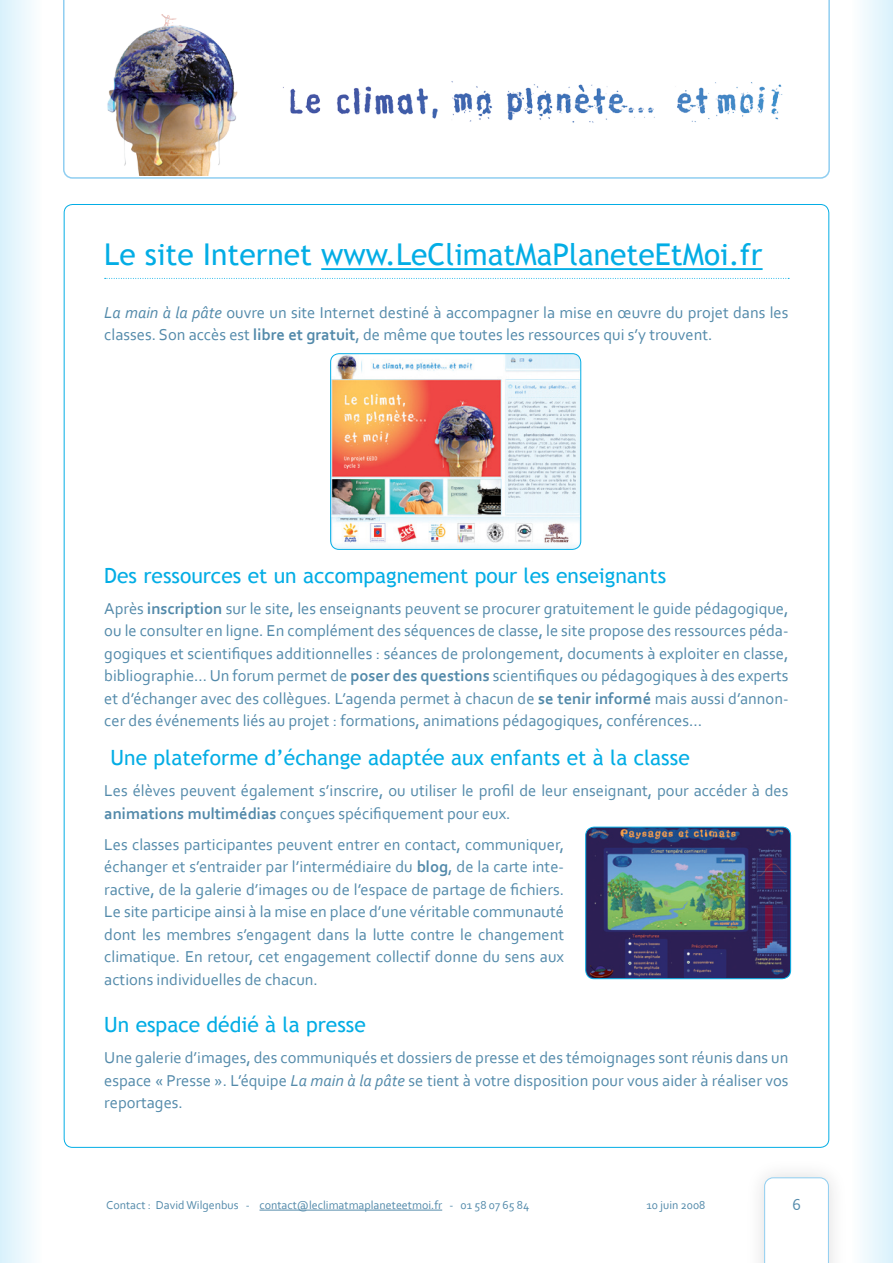
<style>
.page{position:relative;width:893px;height:1263px;background:#fff}
.page>*{position:absolute;margin:0;border:0;box-sizing:border-box;transform-origin:0 0}
.titre1{font:30px "Trebuchet MS";color:#03ade5}
.titre2{font:21px "Trebuchet MS";color:#03ade5}
.t1{font:16.5px/22.5px "Corbel";color:#538aaa;text-align:justify}
.t2{font:12px "Corbel";color:#538aaa}
.s1{font-style:italic}
.s2{font-weight:700}
</style>
<div class="page">
<div style="left:850px;top:0;width:43px;height:1263px;background:linear-gradient(to right,#fffffe,#d9f1fc)"></div>
<div style="left:0;top:0;width:43px;height:1263px;background:linear-gradient(to right,#d9f1fc,#fefefe)"></div>
<img style="left:760px;top:1152px;width:94px;height:111px">
<svg style="left:764px;top:1177px;width:65px;height:86px"></svg>
<svg style="left:63px;top:0;width:764px;height:179px"></svg>
<hr style="left:259px;top:1210px;width:183px;height:1px;background:#538aaa">
<img style="left:101px;top:0;width:729px;height:176px">
<svg style="left:105px;top:278px;width:684px;height:1px"></svg>
<hr style="left:321px;top:268px;width:442px;height:2px;background:#03ade5">
<img style="left:331px;top:354px;width:249px;height:195px;border-radius:9px">
<div style="left:330px;top:353px;width:251px;height:197px;border:1px solid #03ade5;border-radius:9px"></div>
<img style="left:586px;top:827px;width:205px;height:152px;border-radius:9px">
<div style="left:585px;top:827px;width:206px;height:152px;border:1px solid #03ade5;border-radius:9px"></div>
<p class="titre1" style="left:104px;top:237px;width:660px">Le site Internet www.LeClimatMaPlaneteEtMoi.fr</p>
<p class="t1" style="left:104px;top:300px;width:686px"><span class="s1">La main à la pâte</span> ouvre un site Internet destiné à accompagner la mise en œuvre du projet dans les classes. Son accès est <span class="s2">libre et gratuit</span>, de même que toutes les ressources qui s’y trouvent.</p>
<p class="titre2" style="left:104px;top:563px;width:563px">Des ressources et un accompagnement pour les enseignants</p>
<p class="t1" style="left:104px;top:596px;width:686px">Après <span class="s2">inscription</span> sur le site, les enseignants peuvent se procurer gratuitement le guide pédagogique, ou le consulter en ligne. En complément des séquences de classe, le site propose des ressources péda&shy;gogiques et scientifiques additionnelles : séances de prolongement, documents à exploiter en classe, bibliographie... Un forum permet de <span class="s2">poser des questions</span> scientifiques ou pédagogiques à des experts et d’échanger avec des collègues. L’agenda permet à chacun de <span class="s2">se tenir informé</span> mais aussi d’annon&shy;cer des événements liés au projet : formations, animations pédagogiques, conférences…</p>
<p class="titre2" style="left:111px;top:745px;width:581px">Une plateforme d’échange adaptée aux enfants et à la classe</p>
<p class="t1" style="left:104px;top:779px;width:686px">Les élèves peuvent également s’inscrire, ou utiliser le profil de leur enseignant, pour accéder à des <span class="s2">animations multimédias</span> conçues spécifiquement pour eux.</p>
<p class="t1" style="left:104px;top:832px;width:461px">Les classes participantes peuvent entrer en contact, communiquer, échanger et s’entraider par l’intermédiaire du <span class="s2">blog</span>, de la carte inte&shy;ractive, de la galerie d’images ou de l’espace de partage de fichiers.<br>Le site participe ainsi à la mise en place d’une véritable communauté dont les membres s’engagent dans la lutte contre le changement climatique. En retour, cet engagement collectif donne du sens aux actions individuelles de chacun.</p>
<p class="titre2" style="left:104px;top:1012px;width:263px">Un espace dédié à la presse</p>
<p class="t1" style="left:104px;top:1046px;width:686px">Une galerie d’images, des communiqués et dossiers de presse et des témoignages sont réunis dans un espace « Presse ». L’équipe <span class="s1">La main à la pâte</span> se tient à votre disposition pour vous aider à réaliser vos reportages.</p>
<p class="t2" style="left:106px;top:1197px;width:424px">Contact : David Wilgenbus - contact@leclimatmaplaneteetmoi.fr - 01 58 07 65 84</p>
<p class="t2" style="left:646px;top:1197px;width:60px">10 juin 2008</p>
</div>
